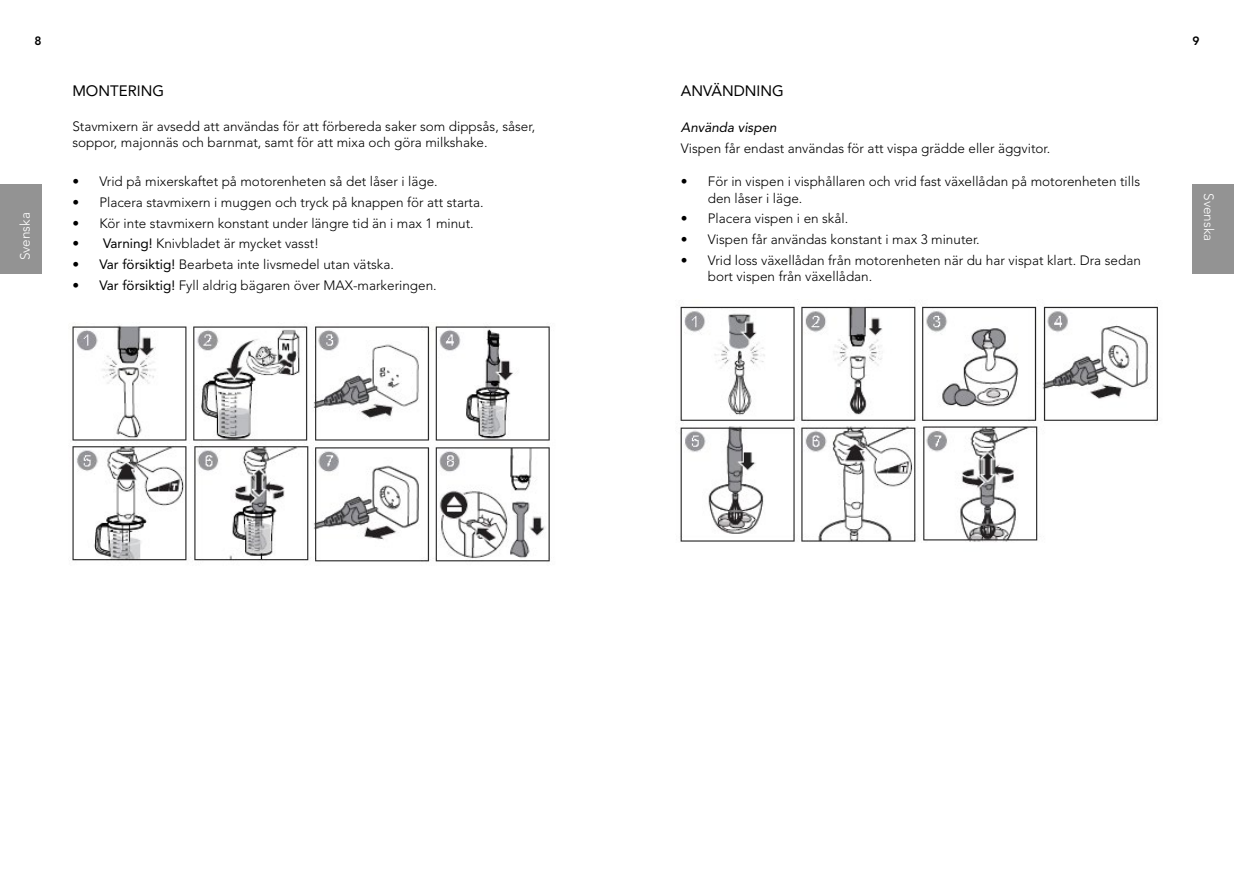
<style>
.page{position:relative;width:1234px;height:893px;background:#fff}
.page>*{position:absolute;margin:0;border:0;box-sizing:border-box;transform-origin:0 0}
.t1{font:15px "Avenir LT Pro";color:#000}
.t2{font:300 13.5px/16.5px "Avenir LT Pro";color:#000}
.t3{font:300 13.5px "Avenir LT Pro";color:#fff}
.t4{font:italic 13.5px "Avenir LT Pro";color:#000}
.t5{font:800 12px "Avenir LT Pro";color:#000}
.s1{font-weight:400}
</style>
<div class="page">
<div style="left:1192px;top:184px;width:41px;height:89px;background:#939393"></div>
<div style="left:0;top:184px;width:41px;height:89px;background:#939393"></div>
<img style="left:70px;top:324px;width:480px;height:238px">
<img style="left:680px;top:299px;width:478px;height:243px">
<p class="t5" style="left:34px;top:33px;width:9px">8</p>
<p class="t5" style="left:1192px;top:33px;width:9px">9</p>
<p class="t3" style="left:17px;top:260px;width:50px;rotate:-90deg">Svenska</p>
<p class="t1" style="left:72px;top:82px;width:93px">MONTERING</p>
<p class="t2" style="left:72px;top:118px;width:464px">Stavmixern är avsedd att användas för att förbereda saker som dippsås, såser, soppor, majonnäs och barnmat, samt för att mixa och göra milkshake.</p>
<p class="t2" style="left:72px;top:173px;width:367px">• Vrid på mixerskaftet på motorenheten så det låser i läge.</p>
<p class="t2" style="left:72px;top:194px;width:412px">• Placera stavmixern i muggen och tryck på knappen för att starta.</p>
<p class="t2" style="left:72px;top:215px;width:403px">• Kör inte stavmixern konstant under längre tid än i max 1 minut.</p>
<p class="t2" style="left:72px;top:236px;width:248px"><span class="s1">• Varning!</span> Knivbladet är mycket vasst!</p>
<p class="t2" style="left:72px;top:256px;width:323px"><span class="s1">• Var försiktig!</span> Bearbeta inte livsmedel utan vätska.</p>
<p class="t2" style="left:72px;top:277px;width:366px"><span class="s1">• Var försiktig!</span> Fyll aldrig bägaren över MAX-markeringen.</p>
<p class="t1" style="left:680px;top:82px;width:104px">ANVÄNDNING</p>
<p class="t4" style="left:680px;top:119px;width:97px">Använda vispen</p>
<p class="t2" style="left:680px;top:140px;width:371px">Vispen får endast användas för att vispa grädde eller äggvitor.</p>
<p class="t2" style="left:707px;top:173px;width:433px;text-indent:-27px">• För in vispen i visphållaren och vrid fast växellådan på motorenheten tills den låser i läge.</p>
<p class="t2" style="left:680px;top:210px;width:169px">• Placera vispen i en skål.</p>
<p class="t2" style="left:680px;top:231px;width:300px">• Vispen får användas konstant i max 3 minuter.</p>
<p class="t2" style="left:707px;top:252px;width:434px;text-indent:-27px">• Vrid loss växellådan från motorenheten när du har vispat klart. Dra sedan bort vispen från växellådan.</p>
<p class="t3" style="left:1216px;top:193px;width:50px;rotate:90deg">Svenska</p>
</div>
